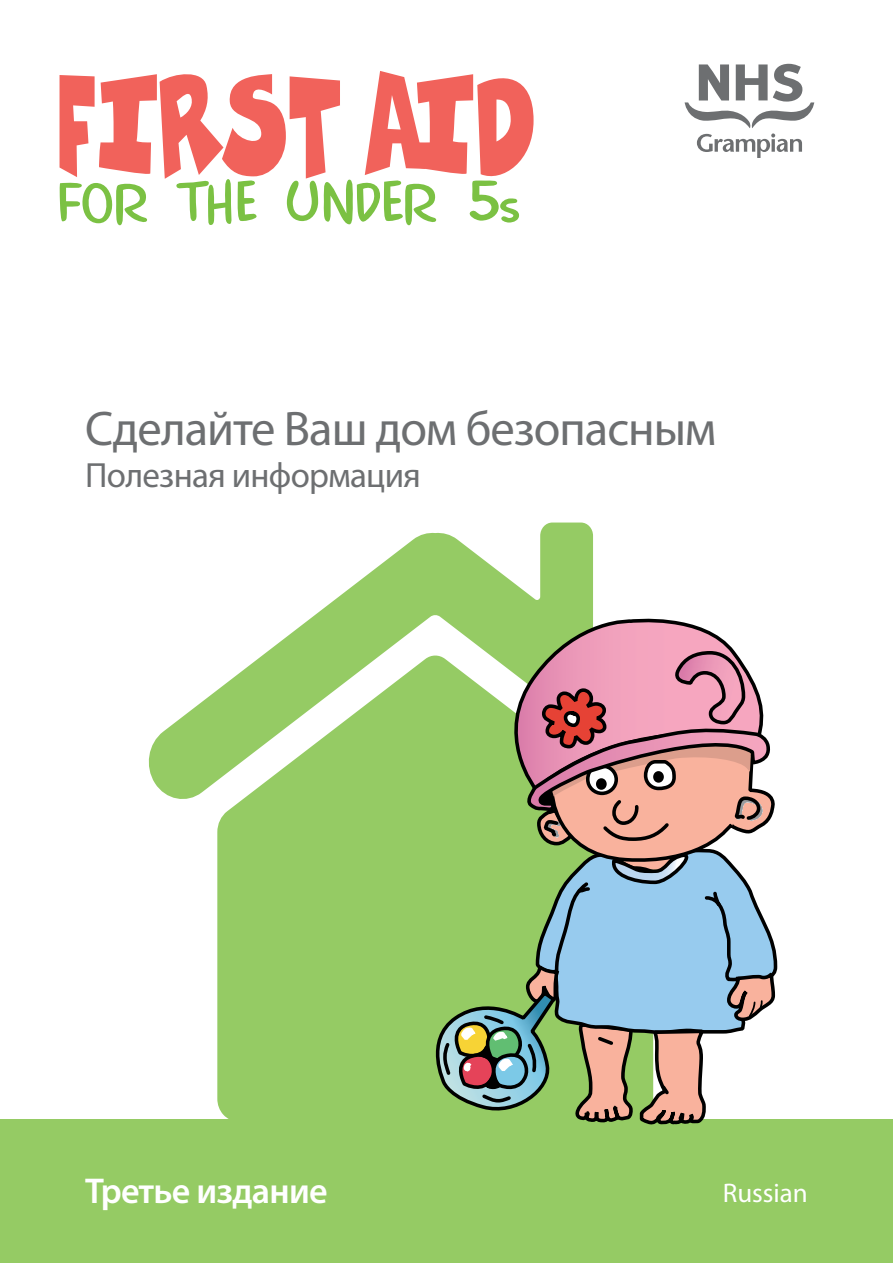
<style>
.page{position:relative;width:893px;height:1263px;background:#fff}
.page>*{position:absolute;margin:0;border:0;box-sizing:border-box;transform-origin:0 0}
.t1{font:48.75px "Myriad Pro";letter-spacing:-.02em;color:#6d6f71}
.t2{font:600 36px "Myriad Pro";letter-spacing:-.02em;color:#fff}
.t3{font:35.1px "Myriad Pro";letter-spacing:-.02em;color:#6d6f71}
.t4{font:27px "Myriad Pro";color:#fff}
</style>
<div class="page">
<div style="left:0;top:1120px;width:893px;height:143px;background:#95cb64"></div>
<div style="left:217px;top:804px;width:207px;height:316px;background:#95cb64"></div>
<svg style="left:148px;top:522px;width:445px;height:282px;fill:#95cb64"></svg>
<svg style="left:59px;top:71px;width:475px;height:154px"></svg>
<svg style="left:685px;top:64px;width:129px;height:94px"></svg>
<svg style="left:492px;top:619px;width:241px;height:30px"></svg>
<svg style="left:424px;top:649px;width:353px;height:475px"></svg>
<svg style="left:595px;top:795px;width:167px;height:302px"></svg>
<p class="t1" style="left:85px;top:398px;width:633px">Сделайте Ваш дом безопасным</p>
<p class="t3" style="left:85px;top:453px;width:337px">Полезная информация</p>
<p class="t2" style="left:85px;top:1168px;width:244px">Третье издание</p>
<p class="t4" style="left:723px;top:1177px;width:87px">Russian</p>
</div>
